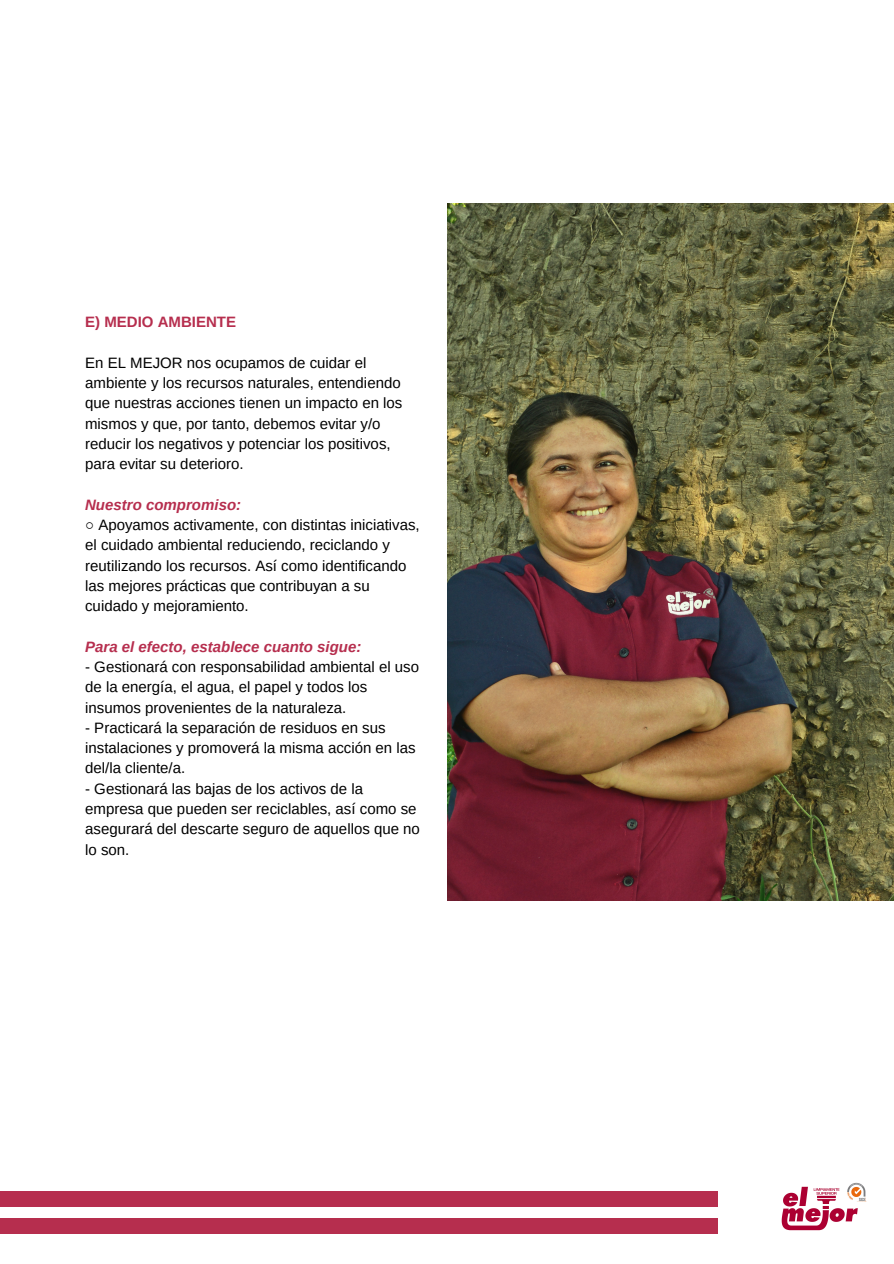
<style>
.page{position:relative;width:894px;height:1264px;background:#fff}
.page>*{position:absolute;margin:0;border:0;box-sizing:border-box;transform-origin:0 0}
.t1{font:15px/20.2px "Arimo";color:#000}
.t2{font:italic 700 15px "Arimo";color:#b62e4e}
.t3{font:700 15px "Arimo";color:#b62e4e}
</style>
<div class="page">
<img style="left:447px;top:203px;width:446px;height:697px">
<img style="left:781px;top:1182px;width:86px;height:49px">
<div style="left:0;top:1190px;width:717px;height:16px;background:#b62e4e"></div>
<div style="left:0;top:1218px;width:717px;height:15px;background:#b62e4e"></div>
<p class="t3" style="left:85px;top:314px;width:152px">E) MEDIO AMBIENTE</p>
<p class="t1" style="left:85px;top:352px;width:319px">En EL MEJOR nos ocupamos de cuidar el ambiente y los recursos naturales, entendiendo que nuestras acciones tienen un impacto en los mismos y que, por tanto, debemos evitar y/o reducir los negativos y potenciar los positivos, para evitar su deterioro.</p>
<p class="t2" style="left:85px;top:496px;width:157px">Nuestro compromiso:</p>
<p class="t1" style="left:85px;top:514px;width:336px">○ Apoyamos activamente, con distintas iniciativas, el cuidado ambiental reduciendo, reciclando y reutilizando los recursos. Así como identificando las mejores prácticas que contribuyan a su cuidado y mejoramiento.</p>
<p class="t2" style="left:85px;top:638px;width:278px">Para el efecto, establece cuanto sigue:</p>
<p class="t1" style="left:85px;top:656px;width:335px">- Gestionará con responsabilidad ambiental el uso de la energía, el agua, el papel y todos los insumos provenientes de la naturaleza.</p>
<p class="t1" style="left:85px;top:717px;width:332px">- Practicará la separación de residuos en sus instalaciones y promoverá la misma acción en las del/la cliente/a.</p>
<p class="t1" style="left:85px;top:778px;width:336px">- Gestionará las bajas de los activos de la empresa que pueden ser reciclables, así como se asegurará del descarte seguro de aquellos que no lo son.</p>
</div>
